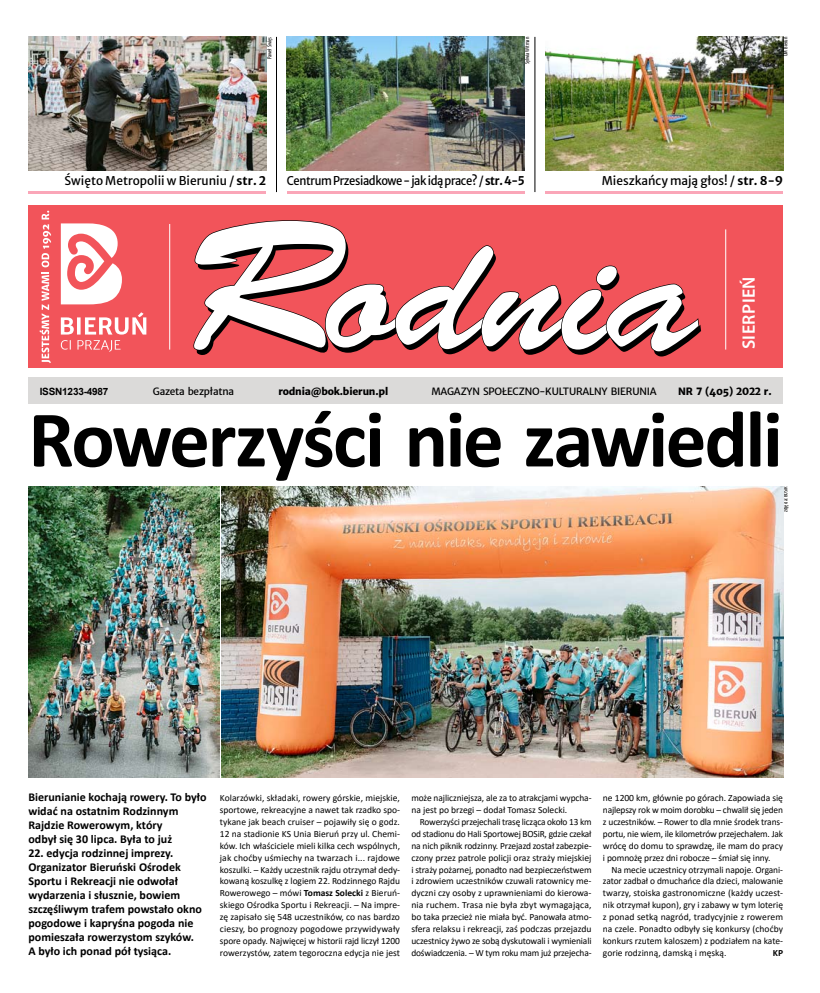
<style>
.page{position:relative;width:820px;height:993px;background:#fff}
.page>*{position:absolute;margin:0;border:0;box-sizing:border-box;transform-origin:0 0}
.t1{font:700 81px "Calibri";letter-spacing:-.03em;color:#000}
.t2{font:600 18px "Myriad Pro";letter-spacing:.025em;color:#fff}
.t3{font:700 12px/14px "Calibri";color:#000}
.t4{font:12px "Merriweather Sans";color:#000}
.t5{font:12px "Merriweather Sans";letter-spacing:-.03em;color:#000;scale:.93 1}
.t6{font:10px "Merriweather Sans";letter-spacing:-.02em;color:#000}
.t7{font:800 10px "Merriweather Sans";letter-spacing:-.02em;color:#000}
.t8{font:700 10px "Arial";letter-spacing:-.02em;color:#000}
.t9{font:9.5px/11.9px "Calibri";letter-spacing:-.01em;color:#000;text-align:justify}
.t10{font:700 9.5px "Calibri";color:#000}
.t11{font:condensed 6px "Myriad Pro";color:#000}
.s1{font-weight:700}
</style>
<div class="page">
<img style="left:28px;top:486px;width:191px;height:290px">
<img style="left:287px;top:37px;width:237px;height:133px">
<img style="left:28px;top:37px;width:238px;height:133px">
<img style="left:545px;top:37px;width:237px;height:133px">
<hr style="left:287px;top:191px;width:237px;height:3px;background:#faa6b8">
<hr style="left:545px;top:191px;width:237px;height:3px;background:#faa6b8">
<hr style="left:28px;top:191px;width:238px;height:3px;background:#faa6b8">
<div style="left:28px;top:205px;width:754px;height:163px;background:#f2545a"></div>
<svg style="left:31px;top:210px;width:750px;height:194px"></svg>
<hr style="left:276px;top:37px;width:1px;height:155px;background:#000">
<hr style="left:534px;top:37px;width:1px;height:155px;background:#000">
<img style="left:221px;top:486px;width:561px;height:290px">
<p class="t11" style="left:266px;top:59px;width:24px;rotate:-90deg">Paweł Święs</p>
<p class="t11" style="left:523px;top:64px;width:29px;rotate:-90deg">Sylwia Witman</p>
<p class="t11" style="left:781px;top:56px;width:21px;rotate:-90deg">UM Bieruń</p>
<p class="t4" style="left:64px;top:170px;width:203px">Święto Metropolii w Bieruniu / <span class="s1">str. 2</span></p>
<p class="t5" style="left:287px;top:170px;width:257px">Centrum Przesiadkowe - jak idą prace? / <span class="s1">str. 4-5</span></p>
<p class="t4" style="left:601px;top:170px;width:183px">Mieszkańcy mają głos! / <span class="s1">str. 8-9</span></p>
<h2 class="t2" style="left:737px;top:349px;width:75px;rotate:-90deg">sierpień</h2>
<p class="t8" style="left:40px;top:384px;width:70px">ISSN1233-4987</p>
<p class="t6" style="left:153px;top:382px;width:83px">Gazeta bezpłatna</p>
<p class="t7" style="left:278px;top:382px;width:111px">rodnia@bok.bierun.pl</p>
<p class="t6" style="left:431px;top:382px;width:226px">MAGAZYN SPOŁECZNO-KULTURALNY BIERUNIA</p>
<p class="t7" style="left:678px;top:382px;width:95px">NR 7 (405) 2022 r.</p>
<h1 class="t1" style="left:28px;top:382px;width:755px">Rowerzyści nie zawiedli</h1>
<p class="t11" style="left:781px;top:511px;width:27px;rotate:-90deg">zdjęcia: BOSiR</p>
<p class="t3" style="left:28px;top:789px;width:180px">Bierunianie kochają rowery. To było widać na ostatnim Rodzinnym<br>Rajdzie Rowerowym, który<br>odbył się 30 lipca. Była to już</p>
<p class="t3" style="left:28px;top:845px;width:175px">22. edycja rodzinnej imprezy.<br>Organizator Bieruński Ośrodek<br>Sportu i Rekreacji nie odwołał wydarzenia i słusznie, bowiem szczęśliwym trafem powstało okno pogodowe i kapryśna pogoda nie pomieszała rowerzystom szyków.<br>A było ich ponad pół tysiąca.</p>
<p class="t9" style="left:220px;top:791px;width:182px">Kolarzówki, składaki, rowery górskie, miejskie, sportowe, rekreacyjne a nawet tak rzadko spo&shy;tykane jak beach cruiser – pojawiły się o godz.<br>12 na stadionie KS Unia Bieruń przy ul. Chemi&shy;ków. Ich właściciele mieli kilka cech wspólnych, jak choćby uśmiechy na twarzach i... rajdowe koszulki. – Każdy uczestnik rajdu otrzymał dedy&shy;kowaną koszulkę z logiem 22. Rodzinnego Rajdu Rowerowego – mówi <span class="s1">Tomasz Solecki</span> z Bieruń&shy;skiego Ośrodka Sportu i Rekreacji. – Na impre&shy;zę zapisało się 548 uczestników, co nas bardzo cieszy, bo prognozy pogodowe przywidywały spore opady. Najwięcej w historii rajd liczył 1200 rowerzystów, zatem tegoroczna edycja nie jest</p>
<p class="t9" style="left:411px;top:791px;width:182px">może najliczniejsza, ale za to atrakcjami wypcha&shy;na jest po brzegi – dodał Tomasz Solecki.</p>
<p class="t9" style="left:411px;top:815px;width:182px;text-indent:9px">Rowerzyści przejechali trasę licząca około 13 km od stadionu do Hali Sportowej BOSiR, gdzie czekał na nich piknik rodzinny. Przejazd został zabezpie&shy;czony przez patrole policji oraz straży miejskiej i straży pożarnej, ponadto nad bezpieczeństwem i zdrowiem uczestników czuwali ratownicy me&shy;dyczni czy osoby z uprawnieniami do kierowa&shy;nia ruchem. Trasa nie była zbyt wymagająca, bo taka przecież nie miała być. Panowała atmo&shy;sfera relaksu i rekreacji, zaś podczas przejazdu uczestnicy żywo ze sobą dyskutowali i wymieniali doświadczenia. – W tym roku mam już przejecha-</p>
<p class="t9" style="left:602px;top:791px;width:182px">ne 1200 km, głównie po górach. Zapowiada się najlepszy rok w moim dorobku – chwalił się jeden z uczestników. – Rower to dla mnie środek trans&shy;portu, nie wiem, ile kilometrów przejechałem. Jak wrócę do domu to sprawdzę, ile mam do pracy i pomnożę przez dni robocze – śmiał się inny.</p>
<p class="t9" style="left:602px;top:862px;width:182px;text-indent:9px">Na mecie uczestnicy otrzymali napoje. Organi&shy;zator zadbał o dmuchańce dla dzieci, malowanie twarzy, stoiska gastronomiczne (każdy uczest&shy;nik otrzymał kupon), gry i zabawy w tym loterię z ponad setką nagród, tradycyjnie z rowerem na czele. Ponadto odbyły się konkursy (choćby konkurs rzutem kaloszem) z podziałem na kate&shy;gorie rodzinną, damską i męską.</p>
<p class="t10" style="left:772px;top:945px;width:12px">KP</p>
</div>
